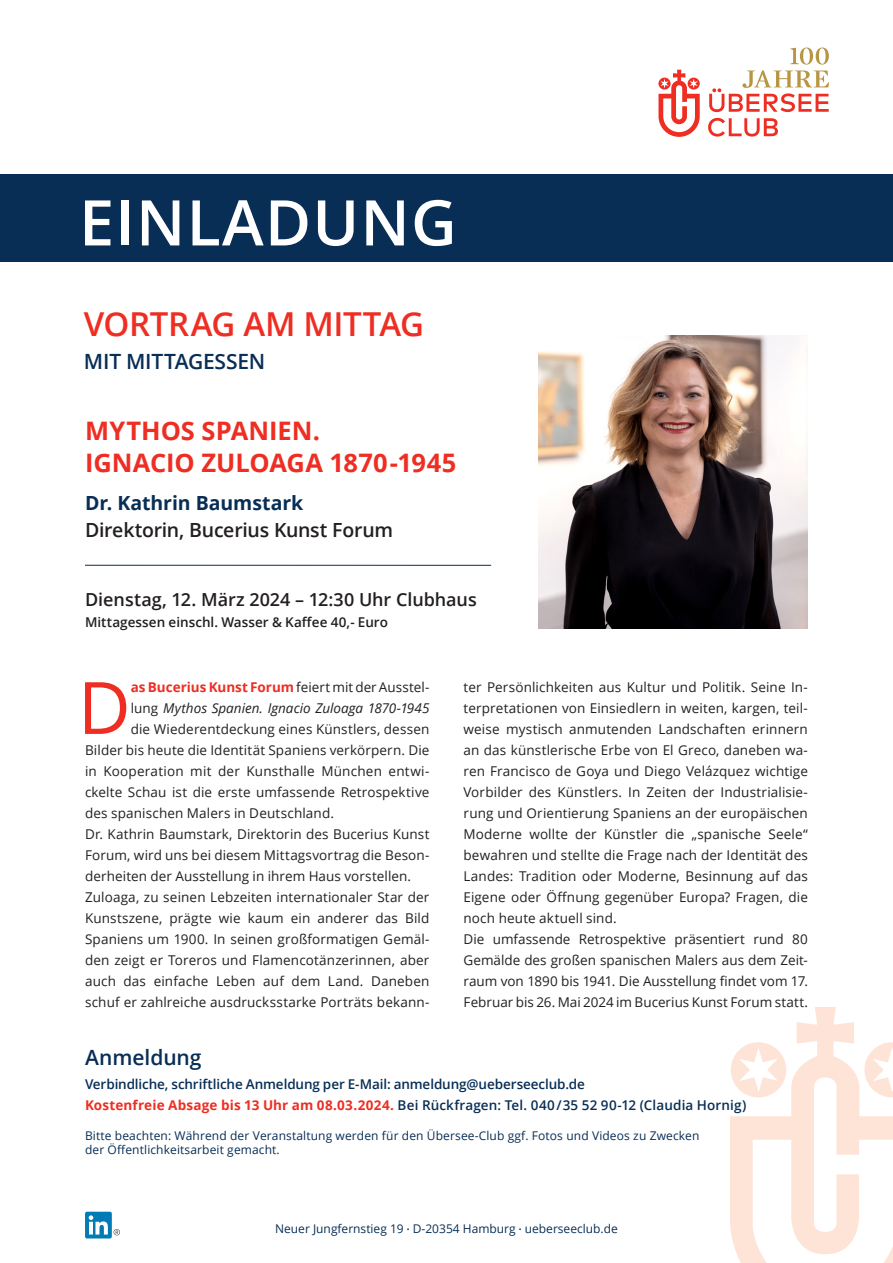
<style>
.page{position:relative;width:893px;height:1263px;background:#fff}
.page>*{position:absolute;margin:0;border:0;box-sizing:border-box;transform-origin:0 0}
.t1{font:72.3px "Open Sans";color:#ee2e22}
.t2{font:600 63px "Open Sans";letter-spacing:.02em;color:#fff}
.t3{font:600 33px "Open Sans";letter-spacing:-.015em;color:#ee2e22}
.t4{font:700 25.5px/31.5px "Open Sans";color:#ee2e22}
.t5{font:600 21px "Open Sans";letter-spacing:-.005em;color:#082e56}
.t6{font:600 19.5px "Open Sans";letter-spacing:-.01em;color:#231f20}
.t7{font:700 19.5px "Open Sans";letter-spacing:-.005em;color:#082e56}
.t8{font:600 18px "Open Sans";letter-spacing:-.005em;color:#231f20}
.t9{font:13.5px/21px "Open Sans";letter-spacing:.01em;color:#231f20;text-align:justify}
.t10{font:600 13.5px "Open Sans";letter-spacing:-.005em;color:#082e56}
.t11{font:italic 13.5px "Open Sans";color:#231f20}
.t12{font:600 13.5px "Open Sans";letter-spacing:.005em;color:#231f20}
.t13{font:700 13.5px "Open Sans";color:#ee2e22}
.t14{font:12px/14.4px "Open Sans";letter-spacing:.01em;color:#082e56}
.s1{font-weight:400;color:#231f20}
.s2{font-style:normal}
.s3{font-weight:700;color:#ee2e22}
.s4{font-size:7.5px}
</style>
<div class="page">
<img style="left:731px;top:1007px;width:162px;height:256px">
<div style="left:0;top:175px;width:893px;height:87px;background:#082e56"></div>
<svg style="left:658px;top:70px;width:42px;height:67px"></svg>
<svg style="left:708px;top:118px;width:70px;height:19px"></svg>
<svg style="left:709px;top:48px;width:120px;height:64px"></svg>
<div style="left:85px;top:1212px;width:27px;height:26px;background:#007bb6;border-radius:2px"></div>
<svg style="left:89px;top:1215px;width:19px;height:19px"></svg>
<svg style="left:114px;top:1229px;width:6px;height:6px"></svg>
<hr style="left:85px;top:565px;width:406px;height:1px;background:#082e56">
<img style="left:539px;top:336px;width:269px;height:293px">
<p class="t2" style="left:79px;top:179px;width:379px">EINLADUNG</p>
<p class="t3" style="left:84px;top:301px;width:342px">VORTRAG AM MITTAG</p>
<p class="t5" style="left:84px;top:347px;width:183px">MIT MITTAGESSEN</p>
<p class="t4" style="left:85px;top:414px;width:373px">MYTHOS SPANIEN.<br>IGNACIO ZULOAGA 1870-1945</p>
<p class="t7" style="left:85px;top:489px;width:220px">Dr. Kathrin Baumstark</p>
<p class="t6" style="left:85px;top:516px;width:310px">Direktorin, Bucerius Kunst Forum</p>
<p class="t8" style="left:85px;top:587px;width:393px">Dienstag, 12. März 2024 – 12:30 Uhr Clubhaus</p>
<p class="t12" style="left:85px;top:613px;width:304px">Mittagessen einschl. Wasser &amp; Kaffee 40,- Euro</p>
<p class="t1" style="left:78px;top:658px;width:54px">D</p>
<p class="t13" style="left:131px;top:677px;width:299px">as Bucerius Kunst Forum <span class="s1">feiert mit der Ausstel-</span></p>
<p class="t11" style="left:131px;top:699px;width:300px"><span class="s2">lung</span> Mythos Spanien. Ignacio Zuloaga 1870-1945</p>
<p class="t9" style="left:131px;top:718px;width:300px">die Wiederentdeckung eines Künstlers, dessen</p>
<p class="t9" style="left:85px;top:739px;width:346px">Bilder bis heute die Identität Spaniens verkörpern. Die</p>
<p class="t9" style="left:85px;top:760px;width:345px">in Kooperation mit der Kunsthalle München entwi-</p>
<p class="t9" style="left:85px;top:781px;width:346px">ckelte Schau ist die erste umfassende Retrospektive</p>
<p class="t9" style="left:85px;top:802px;width:251px">des spanischen Malers in Deutschland.</p>
<p class="t9" style="left:85px;top:823px;width:346px">Dr. Kathrin Baumstark, Direktorin des Bucerius Kunst Forum, wird uns bei diesem Mittagsvortrag die Beson&shy;derheiten der Ausstellung in ihrem Haus vorstellen.</p>
<p class="t9" style="left:85px;top:886px;width:346px">Zuloaga, zu seinen Lebzeiten internationaler Star der Kunstszene, prägte wie kaum ein anderer das Bild Spaniens um 1900. In seinen großformatigen Gemäl&shy;den zeigt er Toreros und Flamencotänzerinnen, aber auch das einfache Leben auf dem Land. Daneben schuf er zahlreiche ausdrucksstarke Porträts bekann-</p>
<p class="t9" style="left:463px;top:676px;width:346px">ter Persönlichkeiten aus Kultur und Politik. Seine In&shy;terpretationen von Einsiedlern in weiten, kargen, teil&shy;weise mystisch anmutenden Landschaften erinnern an das künstlerische Erbe von El Greco, daneben wa&shy;ren Francisco de Goya und Diego Velázquez wichtige Vorbilder des Künstlers. In Zeiten der Industrialisie&shy;rung und Orientierung Spaniens an der europäischen Moderne wollte der Künstler die „spanische Seele“ bewahren und stellte die Frage nach der Identität des Landes: Tradition oder Moderne, Besinnung auf das Eigene oder Öffnung gegenüber Europa? Fragen, die noch heute aktuell sind.</p>
<p class="t9" style="left:463px;top:928px;width:346px">Die umfassende Retrospektive präsentiert rund 80<br>Gemälde des großen spanischen Malers aus dem Zeit&shy;raum von 1890 bis 1941. Die Ausstellung findet vom 17.<br>Februar bis 26. Mai 2024 im Bucerius Kunst Forum statt.</p>
<p class="t5" style="left:85px;top:1043px;width:118px">Anmeldung</p>
<p class="t10" style="left:85px;top:1075px;width:501px">Verbindliche, schriftliche Anmeldung per E-Mail: anmeldung@ueberseeclub.de</p>
<p class="t10" style="left:85px;top:1095px;width:663px"><span class="s3">Kostenfreie Absage bis 13 Uhr am 08.03.2024.</span> Bei Rückfragen: Tel. 040 / 35 52 90-12 (Claudia Hornig)</p>
<p class="t14" style="left:85px;top:1128px;width:616px">Bitte beachten: Während der Veranstaltung werden für den Übersee-Club ggf. Fotos und Videos zu Zwecken der Öffentlichkeitsarbeit gemacht.</p>
<p class="t14" style="left:275px;top:1221px;width:344px">Neuer Jungfernstieg 19 <span class="s4">•</span> D-20354 Hamburg <span class="s4">•</span> ueberseeclub.de</p>
</div>
